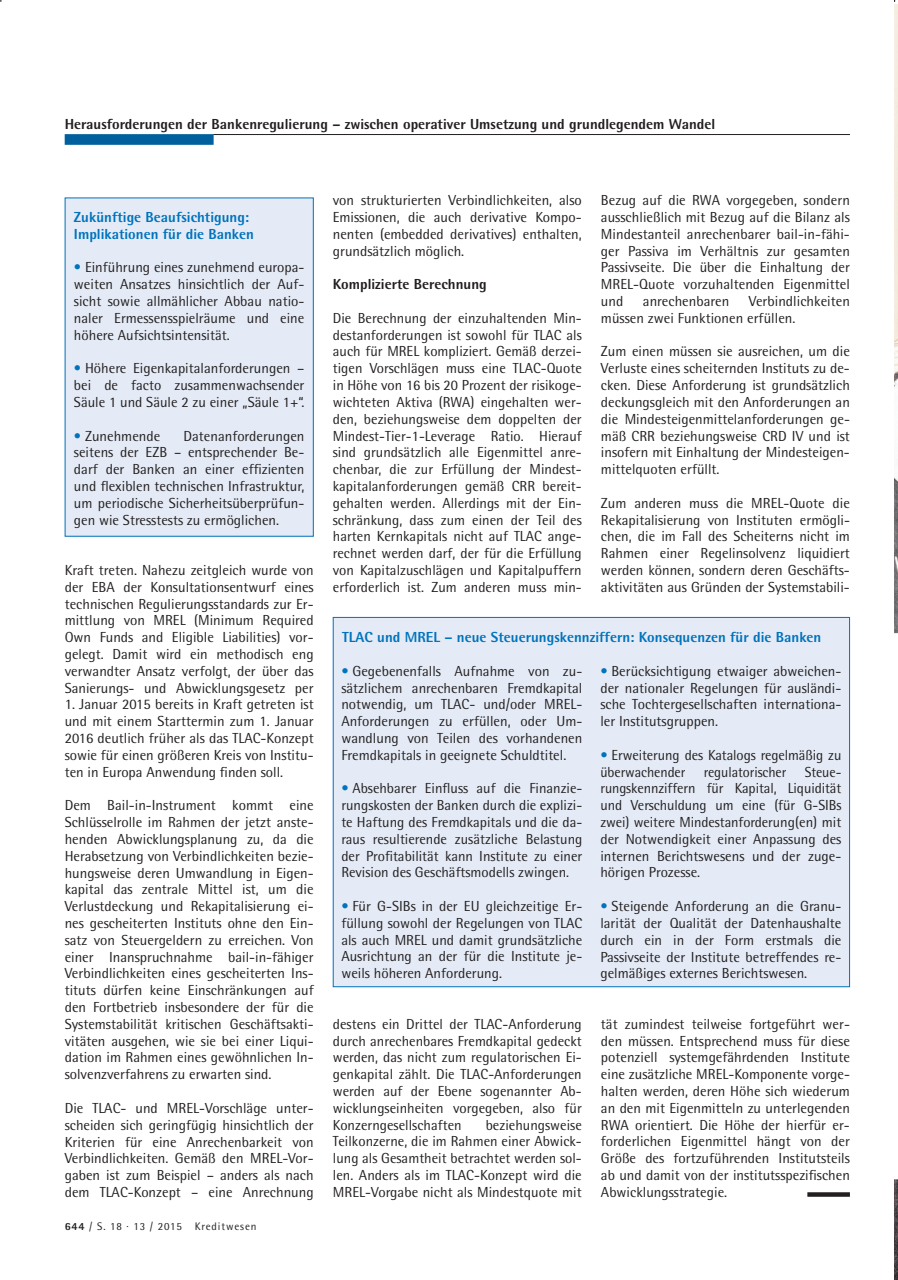
<style>
.page{position:relative;width:898px;height:1280px;background:#fff}
.page>*{position:absolute;margin:0;border:0;box-sizing:border-box;transform-origin:0 0}
.t1{font:14.55px/16.8px "Rotis Semi Sans";color:#231f20;text-align:justify}
.t2{font:14.55px/16.8px "Rotis Semi Sans";color:#231f20;text-align:justify;scale:.96 1}
.t3{font:800 14.55px/16.8px "Rotis Semi Sans";color:#0073bc}
.t4{font:800 14.55px "Rotis Semi Sans";color:#231f20}
.t5{font:10.95px "Rotis Semi Sans";letter-spacing:.08em;color:#231f20}
.s1{color:#0073bc}
.s2{font-weight:800}
</style>
<div class="page">
<hr style="left:213px;top:134px;width:636px;height:1px;background:#231f20">
<div style="left:65px;top:134px;width:148px;height:11px;background:#00609d;border:2px solid #00609d"></div>
<svg style="left:807px;top:1192px;width:42px;height:4px"></svg>
<div style="left:333px;top:617px;width:516px;height:369px;background:#e4ebf6"></div>
<img style="left:894px;top:5px;width:3px;height:1268px">
<svg style="left:894px;top:633px;width:3px;height:546px"></svg>
<div style="left:65px;top:198px;width:248px;height:338px;background:#e4ebf6"></div>
<svg style="left:894px;top:1273px;width:4px;height:7px"></svg>
<p class="t4" style="left:65px;top:115px;width:651px">Herausforderungen der Bankenregulierung – zwischen operativer Umsetzung und grundlegendem Wandel</p>
<p class="t3" style="left:74px;top:208px;width:181px">Zukünftige Beaufsichtigung:<br>Implikationen für die Banken</p>
<p class="t1" style="left:74px;top:259px;width:232px"><span class="s1">•</span> Einführung eines zunehmend europa&shy;weiten Ansatzes hinsichtlich der Auf&shy;sicht sowie allmählicher Abbau natio&shy;naler Ermessensspielräume und eine höhere Aufsichtsintensität.</p>
<p class="t1" style="left:74px;top:360px;width:232px"><span class="s1">•</span> Höhere Eigenkapitalanforderungen – bei de facto zusammenwachsender Säule 1 und Säule 2 zu einer „Säule 1+“.</p>
<p class="t1" style="left:74px;top:427px;width:88px"><span class="s1">•</span> Zunehmende</p>
<p class="t1" style="left:74px;top:427px;width:232px;text-indent:109px">Datenanforderungen seitens der EZB – entsprechender Be&shy;darf der Banken an einer effizienten und flexiblen technischen Infrastruktur, um periodische Sicherheitsüberprüfun&shy;gen wie Stresstests zu ermöglichen.</p>
<p class="t1" style="left:65px;top:561px;width:250px">Kraft treten. Nahezu zeitgleich wurde von der EBA der Konsultationsentwurf eines technischen Regulierungsstandards zur Er&shy;mittlung von MREL (Minimum Required Own Funds and Eligible Liabilities) vor&shy;gelegt. Damit wird ein methodisch eng verwandter Ansatz verfolgt, der über das Sanierungs- und Abwicklungsgesetz per</p>
<p class="t1" style="left:65px;top:696px;width:250px">1. Januar 2015 bereits in Kraft getreten ist und mit einem Starttermin zum 1. Januar 2016 deutlich früher als das TLAC-Konzept sowie für einen größeren Kreis von Institu&shy;ten in Europa Anwendung finden soll.</p>
<p class="t1" style="left:65px;top:797px;width:250px">Dem Bail-in-Instrument kommt eine Schlüsselrolle im Rahmen der jetzt anste&shy;henden Abwicklungsplanung zu, da die Herabsetzung von Verbindlichkeiten bezie&shy;hungsweise deren Umwandlung in Eigen&shy;kapital das zentrale Mittel ist, um die Verlustdeckung und Rekapitalisierung ei&shy;nes gescheiterten Instituts ohne den Ein&shy;satz von Steuergeldern zu erreichen. Von einer Inanspruchnahme bail-in-fähiger Verbindlichkeiten eines gescheiterten Ins&shy;tituts dürfen keine Einschränkungen auf den Fortbetrieb insbesondere der für die Systemstabilität kritischen Geschäftsakti&shy;vitäten ausgehen, wie sie bei einer Liqui&shy;dation im Rahmen eines gewöhnlichen In&shy;solvenzverfahrens zu erwarten sind.</p>
<p class="t1" style="left:65px;top:1099px;width:250px">Die TLAC- und MREL-Vorschläge unter&shy;scheiden sich geringfügig hinsichtlich der Kriterien für eine Anrechenbarkeit von Verbindlichkeiten. Gemäß den MREL-Vor&shy;gaben ist zum Beispiel – anders als nach dem TLAC-Konzept – eine Anrechnung</p>
<p class="t5" style="left:65px;top:1220px;width:193px"><span class="s2">644</span> / S. 18 · 13 / 2015 Kreditwesen</p>
<p class="t1" style="left:333px;top:192px;width:250px">von strukturierten Verbindlichkeiten, also Emissionen, die auch derivative Kompo&shy;nenten (embedded derivatives) enthalten, grundsätzlich möglich.</p>
<p class="t4" style="left:333px;top:275px;width:155px">Komplizierte Berechnung</p>
<p class="t1" style="left:333px;top:309px;width:250px">Die Berechnung der einzuhaltenden Min&shy;destanforderungen ist sowohl für TLAC als auch für MREL kompliziert. Gemäß derzei&shy;tigen Vorschlägen muss eine TLAC-Quote in Höhe von 16 bis 20 Prozent der risikoge&shy;wichteten Aktiva (RWA) eingehalten wer&shy;den, beziehungsweise dem doppelten der Mindest-Tier-1-Leverage Ratio. Hierauf sind grundsätzlich alle Eigenmittel anre&shy;chenbar, die zur Erfüllung der Mindest&shy;kapitalanforderungen gemäß CRR bereit&shy;gehalten werden. Allerdings mit der Ein&shy;schränkung, dass zum einen der Teil des harten Kernkapitals nicht auf TLAC ange&shy;rechnet werden darf, der für die Erfüllung von Kapitalzuschlägen und Kapitalpuffern erforderlich ist. Zum anderen muss min-</p>
<p class="t1" style="left:600px;top:192px;width:250px">Bezug auf die RWA vorgegeben, sondern ausschließlich mit Bezug auf die Bilanz als Mindestanteil anrechenbarer bail-in-fähi&shy;ger Passiva im Verhältnis zur gesamten Passivseite. Die über die Einhaltung der MREL-Quote vorzuhaltenden Eigenmittel und</p>
<p class="t1" style="left:600px;top:293px;width:250px;text-indent:148px">Verbindlichkeiten müssen zwei Funktionen erfüllen.</p>
<p class="t1" style="left:600px;top:343px;width:250px">Zum einen müssen sie ausreichen, um die Verluste eines scheiternden Instituts zu de&shy;cken. Diese Anforderung ist grundsätzlich deckungsgleich mit den Anforderungen an die Mindesteigenmittelanforderungen ge&shy;mäß CRR beziehungsweise CRD IV und ist insofern mit Einhaltung der Mindesteigen&shy;mittelquoten erfüllt.</p>
<p class="t1" style="left:600px;top:494px;width:250px">Zum anderen muss die MREL-Quote die Rekapitalisierung von Instituten ermögli&shy;chen, die im Fall des Scheiterns nicht im Rahmen einer Regelinsolvenz liquidiert werden können, sondern deren Geschäfts&shy;aktivitäten aus Gründen der Systemstabili-</p>
<p class="t1" style="left:642px;top:293px;width:88px">anrechenbaren</p>
<p class="t3" style="left:342px;top:628px;width:480px">TLAC und MREL – neue Steuerungskennziffern: Konsequenzen für die Banken</p>
<p class="t1" style="left:341px;top:662px;width:242px"><span class="s1">•</span> Gegebenenfalls Aufnahme von zu&shy;sätzlichem anrechenbaren Fremdkapital notwendig, um TLAC- und/oder MREL-Anforderungen zu erfüllen, oder Um&shy;wandlung von Teilen des vorhandenen Fremdkapitals in geeignete Schuldtitel.</p>
<p class="t1" style="left:341px;top:780px;width:242px"><span class="s1">•</span> Absehbarer Einfluss auf die Finanzie&shy;rungskosten der Banken durch die explizi&shy;te Haftung des Fremdkapitals und die da&shy;raus resultierende zusätzliche Belastung der Profitabilität kann Institute zu einer Revision des Geschäftsmodells zwingen.</p>
<p class="t1" style="left:341px;top:897px;width:242px"><span class="s1">•</span> Für G-SIBs in der EU gleichzeitige Er&shy;füllung sowohl der Regelungen von TLAC als auch MREL und damit grundsätzliche Ausrichtung an der für die Institute je&shy;weils höheren Anforderung.</p>
<p class="t1" style="left:600px;top:662px;width:242px"><span class="s1">•</span> Berücksichtigung etwaiger abweichen&shy;der nationaler Regelungen für ausländi&shy;sche Tochtergesellschaften internationa&shy;ler Institutsgruppen.</p>
<p class="t1" style="left:600px;top:746px;width:242px"><span class="s1">•</span> Erweiterung des Katalogs regelmäßig zu überwachender</p>
<p class="t2" style="left:600px;top:763px;width:252px;text-indent:204px">Steue&shy;rungskennziffern für Kapital, Liquidität und Verschuldung um eine (für G-SIBs zwei) weitere Mindestanforderung(en) mit der Notwendigkeit einer Anpassung des internen Berichtswesens und der zuge&shy;hörigen Prozesse.</p>
<p class="t1" style="left:600px;top:897px;width:242px"><span class="s1">•</span> Steigende Anforderung an die Granu&shy;larität der Qualität der Datenhaushalte durch ein in der Form erstmals die Passivseite der Institute betreffendes re&shy;gelmäßiges externes Berichtswesen.</p>
<p class="t2" style="left:703px;top:763px;width:88px">regulatorischer</p>
<p class="t1" style="left:333px;top:1015px;width:250px">destens ein Drittel der TLAC-Anforderung durch anrechenbares Fremdkapital gedeckt werden, das nicht zum regulatorischen Ei&shy;genkapital zählt. Die TLAC-Anforderungen werden auf der Ebene sogenannter Ab&shy;wicklungseinheiten vorgegeben, also für Konzerngesellschaften</p>
<p class="t1" style="left:333px;top:1116px;width:250px;text-indent:153px">beziehungsweise Teilkonzerne, die im Rahmen einer Abwick&shy;lung als Gesamtheit betrachtet werden sol&shy;len. Anders als im TLAC-Konzept wird die MREL-Vorgabe nicht als Mindestquote mit</p>
<p class="t1" style="left:600px;top:1015px;width:250px">tät zumindest teilweise fortgeführt wer&shy;den müssen. Entsprechend muss für diese potenziell systemgefährdenden Institute eine zusätzliche MREL-Komponente vorge&shy;halten werden, deren Höhe sich wiederum an den mit Eigenmitteln zu unterlegenden RWA orientiert. Die Höhe der hierfür er&shy;forderlichen Eigenmittel hängt von der Größe des fortzuführenden Institutsteils ab und damit von der institutsspezifischen Abwicklungsstrategie.</p>
</div>
